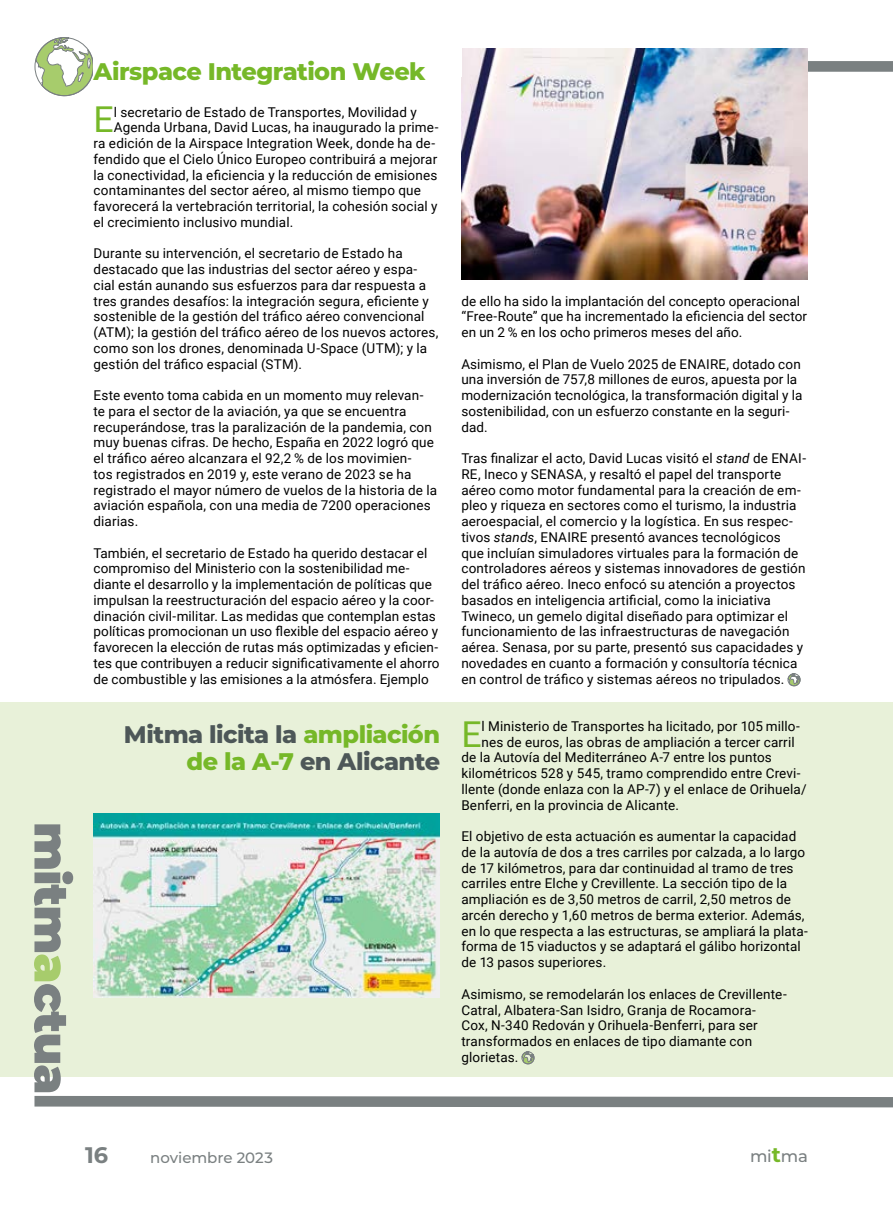
<style>
.page{position:relative;width:893px;height:1212px;background:#fff}
.page>*{position:absolute;margin:0;border:0;box-sizing:border-box;transform-origin:0 0}
.t1{font:35.7px "Roboto";color:#76b828}
.t2{font:800 24px/27px "Montserrat";letter-spacing:-.025em;color:#4d5758;text-align:right}
.t3{font:800 24px "Montserrat";letter-spacing:-.025em;color:#76b828}
.t4{font:700 22.5px "Montserrat";color:#7a8081}
.t5{font:500 16.5px "Montserrat";color:#7a8081}
.t6{font:500 15px "Montserrat";letter-spacing:-.005em;color:#7a8081}
.t7{font:13.5px/15.8px "Roboto";letter-spacing:.01em;color:#000}
.s1{color:#76b828}
.s2{font-style:italic}
.s3{font-weight:700;font-size:21px;color:#76b828}
</style>
<div class="page">
<svg style="left:808px;top:61px;width:85px;height:11px"></svg>
<svg style="left:35px;top:37px;width:58px;height:59px"></svg>
<div style="left:35px;top:37px;width:59px;height:59px;border:1px solid #7a8081;border-radius:50%"></div>
<div style="left:0;top:702px;width:892px;height:375px;background:#e8f1d9"></div>
<img style="left:461px;top:48px;width:347px;height:231px">
<svg style="left:788px;top:673px;width:12px;height:13px"></svg>
<div style="left:788px;top:674px;width:12px;height:12px;border:1px solid #7a8081;border-radius:50%"></div>
<img style="left:94px;top:813px;width:346px;height:171px">
<svg style="left:34px;top:984px;width:859px;height:124px"></svg>
<svg style="left:34px;top:824px;width:39px;height:157px"></svg>
<h2 class="t3" style="left:94px;top:53px;width:334px">Airspace Integration Week</h2>
<h1 class="t1" style="left:94px;top:95px;width:22px">E</h1>
<p class="t7" style="left:114px;top:103px;width:304px">l secretario de Estado de Transportes, Movilidad y</p>
<p class="t7" style="left:114px;top:119px;width:326px">Agenda Urbana, David Lucas, ha inaugurado la prime-</p>
<p class="t7" style="left:94px;top:135px;width:343px">ra edición de la Airspace Integration Week, donde ha de-</p>
<p class="t7" style="left:94px;top:151px;width:345px">fendido que el Cielo Único Europeo contribuirá a mejorar</p>
<p class="t7" style="left:94px;top:166px;width:345px">la conectividad, la eficiencia y la reducción de emisiones</p>
<p class="t7" style="left:94px;top:182px;width:329px">contaminantes del sector aéreo, al mismo tiempo que</p>
<p class="t7" style="left:94px;top:198px;width:345px">favorecerá la vertebración territorial, la cohesión social y</p>
<p class="t7" style="left:94px;top:214px;width:201px">el crecimiento inclusivo mundial.</p>
<p class="t7" style="left:94px;top:245px;width:346px">Durante su intervención, el secretario de Estado ha destacado que las industrias del sector aéreo y espa&shy;cial están aunando sus esfuerzos para dar respuesta a tres grandes desafíos: la integración segura, eficiente y sostenible de la gestión del tráfico aéreo convencional (ATM); la gestión del tráfico aéreo de los nuevos actores, como son los drones, denominada U-Space (UTM); y la gestión del tráfico espacial (STM).</p>
<p class="t7" style="left:94px;top:387px;width:345px">Este evento toma cabida en un momento muy relevan&shy;te para el sector de la aviación, ya que se encuentra recuperándose, tras la paralización de la pandemia, con muy buenas cifras. De hecho, España en 2022 logró que el tráfico aéreo alcanzara el 92,2 % de los movimien-<br>tos registrados en 2019 y, este verano de 2023 se ha registrado el mayor número de vuelos de la historia de la aviación española, con una media de 7200 operaciones diarias.</p>
<p class="t7" style="left:94px;top:544px;width:348px">También, el secretario de Estado ha querido destacar el compromiso del Ministerio con la sostenibilidad me&shy;diante el desarrollo y la implementación de políticas que impulsan la reestructuración del espacio aéreo y la coor&shy;dinación civil-militar. Las medidas que contemplan estas políticas promocionan un uso flexible del espacio aéreo y favorecen la elección de rutas más optimizadas y eficien&shy;tes que contribuyen a reducir significativamente el ahorro de combustible y las emisiones a la atmósfera. Ejemplo</p>
<h2 class="t2" style="left:124px;top:719px;width:318px">Mitma licita la <span class="s1">ampliación de la A-7</span> en Alicante</h2>
<p class="t7" style="left:461px;top:292px;width:347px">de ello ha sido la implantación del concepto operacional “Free-Route” que ha incrementado la eficiencia del sector en un 2 % en los ocho primeros meses del año.</p>
<p class="t7" style="left:461px;top:355px;width:343px">Asimismo, el Plan de Vuelo 2025 de ENAIRE, dotado con una inversión de 757,8 millones de euros, apuesta por la modernización tecnológica, la transformación digital y la sostenibilidad, con un esfuerzo constante en la seguri&shy;dad.</p>
<p class="t7" style="left:461px;top:450px;width:346px">Tras finalizar el acto, David Lucas visitó el <span class="s2">stand</span> de ENAI-RE, Ineco y SENASA, y resaltó el papel del transporte aéreo como motor fundamental para la creación de em&shy;pleo y riqueza en sectores como el turismo, la industria aeroespacial, el comercio y la logística. En sus respec&shy;tivos <span class="s2">stands</span>, ENAIRE presentó avances tecnológicos que incluían simuladores virtuales para la formación de controladores aéreos y sistemas innovadores de gestión del tráfico aéreo. Ineco enfocó su atención a proyectos basados en inteligencia artificial, como la iniciativa Twineco, un gemelo digital diseñado para optimizar el funcionamiento de las infraestructuras de navegación aérea. Senasa, por su parte, presentó sus capacidades y novedades en cuanto a formación y consultoría técnica en control de tráfico y sistemas aéreos no tripulados.</p>
<h1 class="t1" style="left:461px;top:709px;width:22px">E</h1>
<p class="t7" style="left:482px;top:718px;width:320px">l Ministerio de Transportes ha licitado, por 105 millo-</p>
<p class="t7" style="left:482px;top:733px;width:315px">nes de euros, las obras de ampliación a tercer carril</p>
<p class="t7" style="left:461px;top:749px;width:312px">de la Autovía del Mediterráneo A-7 entre los puntos</p>
<p class="t7" style="left:461px;top:765px;width:341px">kilométricos 528 y 545, tramo comprendido entre Crevi-</p>
<p class="t7" style="left:461px;top:781px;width:347px">llente (donde enlaza con la AP-7) y el enlace de Orihuela/</p>
<p class="t7" style="left:461px;top:796px;width:219px">Benferri, en la provincia de Alicante.</p>
<p class="t7" style="left:461px;top:828px;width:348px">El objetivo de esta actuación es aumentar la capacidad de la autovía de dos a tres carriles por calzada, a lo largo de 17 kilómetros, para dar continuidad al tramo de tres carriles entre Elche y Crevillente. La sección tipo de la ampliación es de 3,50 metros de carril, 2,50 metros de arcén derecho y 1,60 metros de berma exterior. Además, en lo que respecta a las estructuras, se ampliará la plata&shy;forma de 15 viaductos y se adaptará el gálibo horizontal de 13 pasos superiores.</p>
<p class="t7" style="left:461px;top:985px;width:327px">Asimismo, se remodelarán los enlaces de Crevillente-Catral, Albatera-San Isidro, Granja de Rocamora-<br>Cox, N-340 Redován y Orihuela-Benferri, para ser transformados en enlaces de tipo diamante con glorietas.</p>
<h3 class="t4" style="left:85px;top:1139px;width:25px">16</h3>
<p class="t6" style="left:150px;top:1147px;width:124px">noviembre 2023</p>
<p class="t5" style="left:750px;top:1144px;width:59px">mi<span class="s3">t</span>ma</p>
</div>
